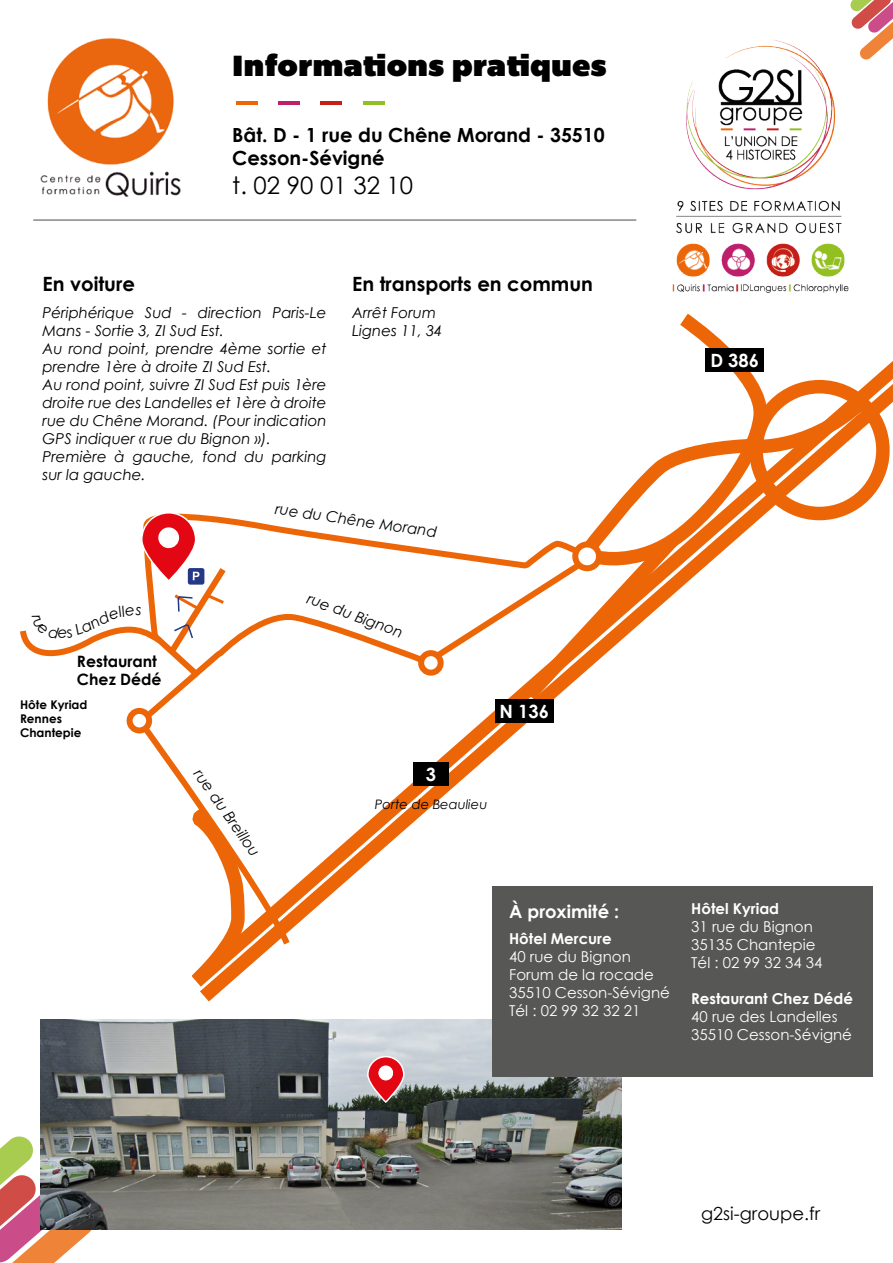
<style>
.page{position:relative;width:893px;height:1263px;background:#fff}
.page>*{position:absolute;margin:0;border:0;box-sizing:border-box;transform-origin:0 0}
.t1{font:30px "Bemio";color:#000}
.t2{font:24px "Century Gothic";color:#000}
.t3{font:700 19.65px "Century Gothic";color:#000}
.t4{font:700 19.5px/23.4px "Century Gothic";color:#000}
.t5{font:700 18.3px "Century Gothic";color:#fff}
.t6{font:18px "Century Gothic";color:#000}
.t7{font:700 18px "Century Gothic";color:#fff}
.t8{font:700 15.75px/18.9px "Century Gothic";color:#000}
.t9{font:italic 15px/18px "Century Gothic";color:#000}
.t10{font:15px/18px "Century Gothic";color:#fff}
.t11{font:700 15px "Century Gothic";color:#fff}
.t12{font:italic 13.05px "Century Gothic";color:#000}
.t13{font:700 12px/14.4px "Century Gothic";color:#000}
</style>
<div class="page">
<svg style="left:0;top:1136px;width:95px;height:127px"></svg>
<img style="left:40px;top:38px;width:141px;height:159px">
<img style="left:672px;top:40px;width:177px;height:253px">
<hr style="left:33px;top:219px;width:603px;height:2px;background:#878787">
<svg style="left:850px;top:0;width:43px;height:60px"></svg>
<hr style="left:236px;top:101px;width:22px;height:4px;background:#ec6608">
<hr style="left:278px;top:101px;width:22px;height:4px;background:#bd216c">
<hr style="left:320px;top:101px;width:22px;height:4px;background:#c52018">
<hr style="left:363px;top:101px;width:22px;height:4px;background:#92c024">
<svg style="left:680px;top:313px;width:47px;height:33px"></svg>
<svg style="left:295px;top:354px;width:598px;height:661px"></svg>
<svg style="left:510px;top:382px;width:372px;height:332px"></svg>
<div style="left:572px;top:541px;width:30px;height:30px;border:6px solid #ec6608;border-radius:50%"></div>
<div style="left:127px;top:708px;width:25px;height:25px;border:6px solid #ec6608;border-radius:50%"></div>
<svg style="left:231px;top:510px;width:352px;height:47px"></svg>
<svg style="left:140px;top:557px;width:446px;height:166px"></svg>
<svg style="left:140px;top:724px;width:155px;height:278px"></svg>
<svg style="left:421px;top:653px;width:20px;height:20px"></svg>
<div style="left:418px;top:650px;width:26px;height:26px;border:6px solid #ec6608;border-radius:50%"></div>
<div style="left:495px;top:700px;width:58px;height:23px;background:#000"></div>
<div style="left:413px;top:763px;width:35px;height:23px;background:#000"></div>
<div style="left:706px;top:349px;width:58px;height:23px;background:#000"></div>
<img style="left:40px;top:1019px;width:581px;height:210px">
<svg style="left:366px;top:1055px;width:39px;height:48px;background:#c25a60"></svg>
<div style="left:378px;top:1065px;width:15px;height:15px;background:#fff;border-radius:50%"></div>
<div style="left:492px;top:886px;width:380px;height:190px;background:#575756"></div>
<svg style="left:20px;top:513px;width:211px;height:148px"></svg>
<h1 class="t1" style="left:232px;top:42px;width:376px">Informations pratiques</h1>
<h3 class="t4" style="left:232px;top:122px;width:374px">Bât. D - 1 rue du Chêne Morand - 35510<br>Cesson-Sévigné</h3>
<h2 class="t2" style="left:232px;top:169px;width:182px">t. 02 90 01 32 10</h2>
<h3 class="t3" style="left:43px;top:269px;width:94px">En voiture</h3>
<p class="t9" style="left:43px;top:303px;width:286px">Périphérique Sud - direction Paris-Le Mans - Sortie 3, ZI Sud Est.<br>Au rond point, prendre 4ème sortie et prendre 1ère à droite ZI Sud Est.<br>Au rond point, suivre ZI Sud Est puis 1ère droite rue des Landelles et 1ère à droite rue du Chêne Morand. (Pour indication GPS indiquer « rue du Bignon »).<br>Première à gauche, fond du parking sur la gauche.</p>
<h3 class="t3" style="left:352px;top:269px;width:242px">En transports en commun</h3>
<p class="t9" style="left:352px;top:303px;width:92px">Arrêt Forum<br>Lignes 11, 34</p>
<p class="t9" style="left:277px;top:500px;width:165px;rotate:8deg">rue du Chêne Morand</p>
<p class="t5" style="left:710px;top:346px;width:50px">D 386</p>
<p class="t8" style="left:77px;top:651px;width:86px">Restaurant<br>Chez Dédé</p>
<p class="t13" style="left:20px;top:697px;width:69px">Hôte Kyriad<br>Rennes<br>Chantepie</p>
<p class="t9" style="left:206px;top:766px;width:103px;rotate:55deg">rue du Breillou</p>
<p class="t9" style="left:311px;top:589px;width:102px;rotate:20deg">rue du Bignon</p>
<p class="t5" style="left:500px;top:698px;width:51px">N 136</p>
<p class="t5" style="left:426px;top:761px;width:12px">3</p>
<p class="t12" style="left:375px;top:795px;width:114px">Porte de Beaulieu</p>
<p class="t7" style="left:509px;top:897px;width:112px">À proximité :</p>
<p class="t11" style="left:509px;top:927px;width:104px">Hôtel Mercure</p>
<p class="t10" style="left:509px;top:948px;width:162px">40 rue du Bignon<br>Forum de la rocade<br>35510 Cesson-Sévigné<br>Tél : 02 99 32 32 21</p>
<p class="t11" style="left:691px;top:897px;width:89px">Hôtel Kyriad</p>
<p class="t10" style="left:691px;top:918px;width:133px">31 rue du Bignon<br>35135 Chantepie<br>Tél : 02 99 32 34 34</p>
<p class="t11" style="left:691px;top:987px;width:163px">Restaurant Chez Dédé</p>
<p class="t10" style="left:691px;top:1008px;width:162px">40 rue des Landelles<br>35510 Cesson-Sévigné</p>
<p class="t6" style="left:701px;top:1201px;width:120px">g2si-groupe.fr</p>
</div>
